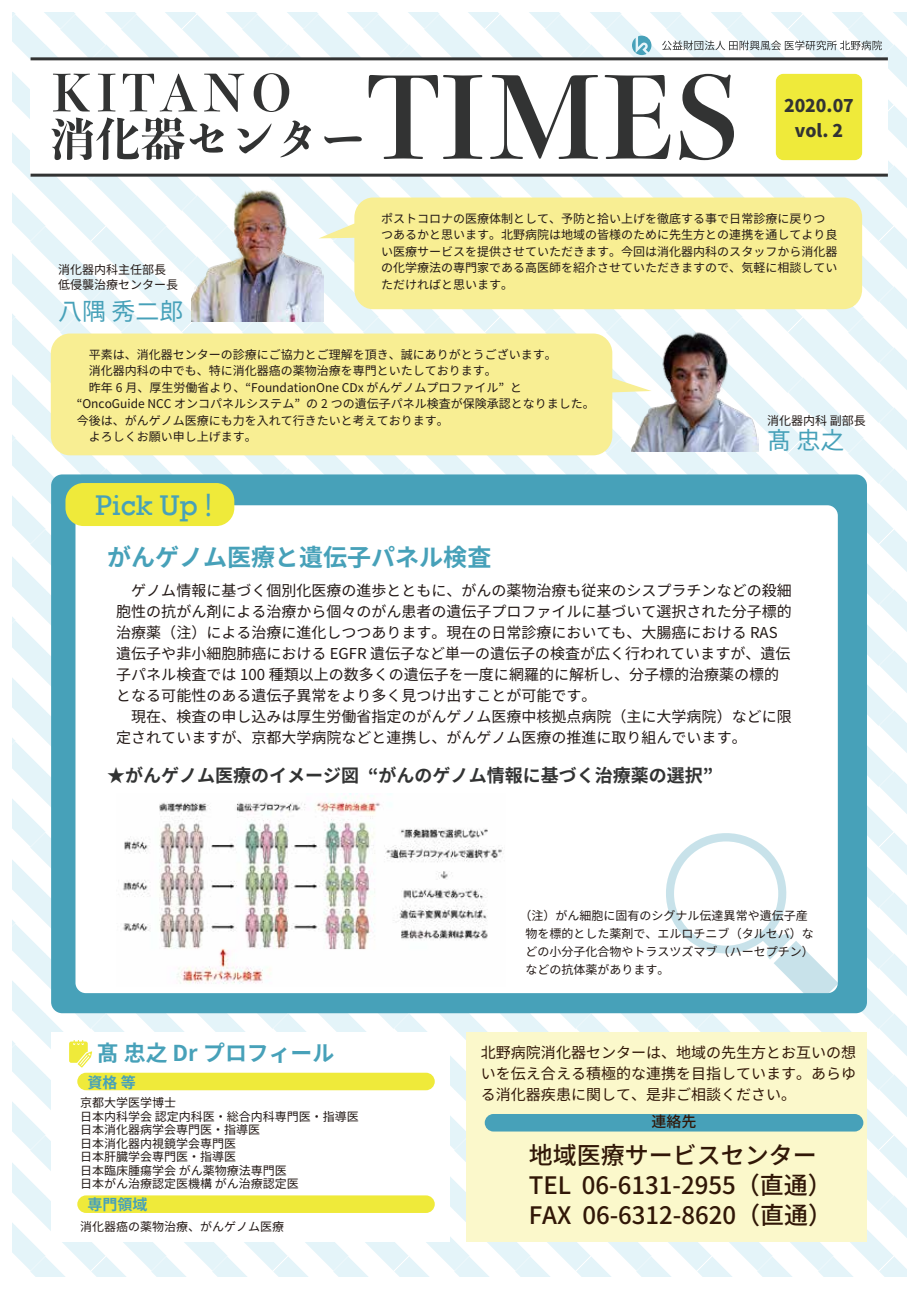
<style>
.page{position:relative;width:919px;height:1289px;background:#fff}
.page>*{position:absolute;margin:0;border:0;box-sizing:border-box;transform-origin:0 0}
.t1{font:29.25px "Rockwell";color:#47a1b9}
.t2{font:500 24px/30px "Gen Shin Gothic";color:#311707}
.t3{font:700 24px "Gen Shin Gothic";color:#47a1b9}
.t4{font:24px "Gen Shin Gothic";color:#47a1b9}
.t5{font:700 21.9px "Gen Shin Gothic";color:#47a1b9}
.t6{font:700 18px "Gen Shin Gothic";color:#323333}
.t7{font:800 17.4px/25.3px "Gen Shin Gothic";color:#323333;text-align:center}
.t8{font:15px/21px "Gen Shin Gothic";color:#221815}
.t9{font:15px/21px "Gen Shin Gothic";color:#311707;text-align:justify}
.t10{font:700 15px "Gen Shin Gothic";color:#47a1b9}
.t11{font:500 15px "Gen Shin Gothic";color:#301809}
.t12{font:12px/16.5px "Gen Shin Gothic";color:#221815}
.s1{font-family:"Koz Go Pr 6 N"}
</style>
<div class="page">
<div style="left:13px;top:13px;width:893px;height:1263px;background:linear-gradient(to right,#f1f9fb,#f1f9fb)"></div>
<div style="left:31px;top:59px;width:856px;height:116px;background:#fff"></div>
<svg style="left:632px;top:36px;width:19px;height:19px"></svg>
<svg style="left:368px;top:75px;width:114px;height:84px"></svg>
<svg style="left:490px;top:75px;width:108px;height:84px"></svg>
<svg style="left:604px;top:75px;width:66px;height:84px"></svg>
<svg style="left:679px;top:74px;width:55px;height:86px"></svg>
<hr style="left:31px;top:57px;width:856px;height:3px;background:#323333">
<hr style="left:31px;top:174px;width:856px;height:3px;background:#323333">
<svg style="left:662px;top:40px;width:219px;height:10px"></svg>
<div style="left:775px;top:74px;width:87px;height:86px;background:#efea3a;border-radius:7px"></div>
<svg style="left:324px;top:136px;width:38px;height:7px"></svg>
<svg style="left:51px;top:73px;width:260px;height:87px"></svg>
<div style="left:51px;top:474px;width:815px;height:539px;background:#47a1b9;border-radius:11px"></div>
<div style="left:75px;top:504px;width:763px;height:489px;background:#fff;border-radius:11px"></div>
<svg style="left:666px;top:833px;width:172px;height:161px"></svg>
<div style="left:65px;top:483px;width:169px;height:43px;background:#efea3a;border-radius:18px"></div>
<img style="left:122px;top:793px;width:382px;height:191px">
<div style="left:51px;top:1032px;width:398px;height:209px;background:#fff"></div>
<div style="left:77px;top:1072px;width:357px;height:18px;background:#efea3a;border-radius:9px"></div>
<div style="left:77px;top:1195px;width:357px;height:17px;background:#efea3a;border-radius:9px"></div>
<svg style="left:69px;top:1040px;width:23px;height:27px"></svg>
<div style="left:466px;top:1032px;width:400px;height:209px;background:#fbf8cb"></div>
<div style="left:484px;top:1113px;width:379px;height:18px;background:#47a1b9;border-radius:9px"></div>
<div style="left:51px;top:333px;width:600px;height:122px;background:#f8ee93"></div>
<div style="left:324px;top:197px;width:538px;height:112px;background:#f8ee93"></div>
<img style="left:191px;top:188px;width:133px;height:133px">
<img style="left:631px;top:330px;width:127px;height:121px">
<p class="t12" style="left:58px;top:262px;width:121px;line-height:15px">消化器内科主任部長低侵襲治療センター長</p>
<h2 class="t4" style="left:58px;top:293px;width:127px">八隅 秀二郎</h2>
<h3 class="t7" style="left:784px;top:92px;width:71px">2020.07 vol. 2</h3>
<p class="t12" style="left:381px;top:210px;width:457px">ポストコロナの医療体制として、予防と拾い上げを徹底する事で日常診療に戻りつつあるかと思います。北野病院は地域の皆様のために先生方との連携を通してより良い医療サービスを提供させていただきます。今回は消化器内科のスタッフから消化器の化学療法の専門家である高医師を紹介させていただきますので、気軽に相談していただければと思います。</p>
<p class="t12" style="left:77px;top:346px;width:519px">　平素は、消化器センターの診療にご協力とご理解を頂き、誠にありがとうございます。<br>　消化器内科の中でも、特に消化器癌の薬物治療を専門といたしております。<br>　昨年 6 月、厚生労働省より、“FoundationOne CDx がんゲノムプロファイル” と　“OncoGuide NCC オンコパネルシステム” の 2 つの遺伝子パネル検査が保険承認となりました。今後は、がんゲノム医療にも力を入れて行きたいと考えております。<br>　よろしくお願い申し上げます。</p>
<h1 class="t1" style="left:95px;top:488px;width:118px">Pick Up <span class="s1">!</span></h1>
<p class="t12" style="left:767px;top:412px;width:100px">消化器内科 副部長</p>
<h2 class="t4" style="left:767px;top:423px;width:79px">髙 忠之</h2>
<h2 class="t3" style="left:107px;top:538px;width:385px">がんゲノム医療と遺伝子パネル検査</h2>
<p class="t8" style="left:116px;top:579px;width:677px">　ゲノム情報に基づく個別化医療の進歩とともに、がんの薬物治療も従来のシスプラチンなどの殺細胞性の抗がん剤による治療から個々のがん患者の遺伝子プロファイルに基づいて選択された分子標的治療薬（注）による治療に進化しつつあります。現在の日常診療においても、大腸癌における RAS遺伝子や非小細胞肺癌における EGFR 遺伝子など単一の遺伝子の検査が広く行われていますが、遺伝子パネル検査では 100 種類以上の数多くの遺伝子を一度に網羅的に解析し、分子標的治療薬の標的となる可能性のある遺伝子異常をより多く見つけ出すことが可能です。<br>　現在、検査の申し込みは厚生労働省指定のがんゲノム医療中核拠点病院（主に大学病院）などに限定されていますが、京都大学病院などと連携し、がんゲノム医療の推進に取り組んでいます。</p>
<h3 class="t6" style="left:107px;top:761px;width:607px">★がんゲノム医療のイメージ図 “がんのゲノム情報に基づく治療薬の選択”</h3>
<h3 class="t5" style="left:97px;top:1035px;width:239px">髙 忠之 Dr プロフィール</h3>
<p class="t10" style="left:87px;top:1070px;width:50px">資格 等</p>
<p class="t12" style="left:80px;top:1095px;width:280px;line-height:13.5px">京都大学医学博士<br>日本内科学会 認定内科医・総合内科専門医・指導医日本消化器病学会専門医・指導医<br>日本消化器内視鏡学会専門医<br>日本肝臓学会専門医・指導医<br>日本臨床腫瘍学会 がん薬物療法専門医<br>日本がん治療認定医機構 がん治療認定医</p>
<p class="t12" style="left:80px;top:1217px;width:206px">消化器癌の薬物治療、がんゲノム医療</p>
<p class="t10" style="left:87px;top:1193px;width:62px">専門領域</p>
<p class="t12" style="left:525px;top:906px;width:289px;line-height:18px;text-indent:-6px">（注）がん細胞に固有のシグナル伝達異常や遺伝子産物を標的とした薬剤で、エルロチニブ（タルセバ）などの小分子化合物やトラスツズマブ（ハーセプチン）などの抗体薬があります。</p>
<p class="t9" style="left:481px;top:1041px;width:376px">北野病院消化器センターは、地域の先生方とお互いの想いを伝え合える積極的な連携を目指しています。あらゆる消化器疾患に関して、是非ご相談ください。</p>
<p class="t11" style="left:651px;top:1110px;width:46px">連絡先</p>
<h2 class="t2" style="left:528px;top:1139px;width:305px">地域医療サービスセンター<br>TEL 06-6131-2955（直通）<br>FAX 06-6312-8620（直通）</h2>
</div>
